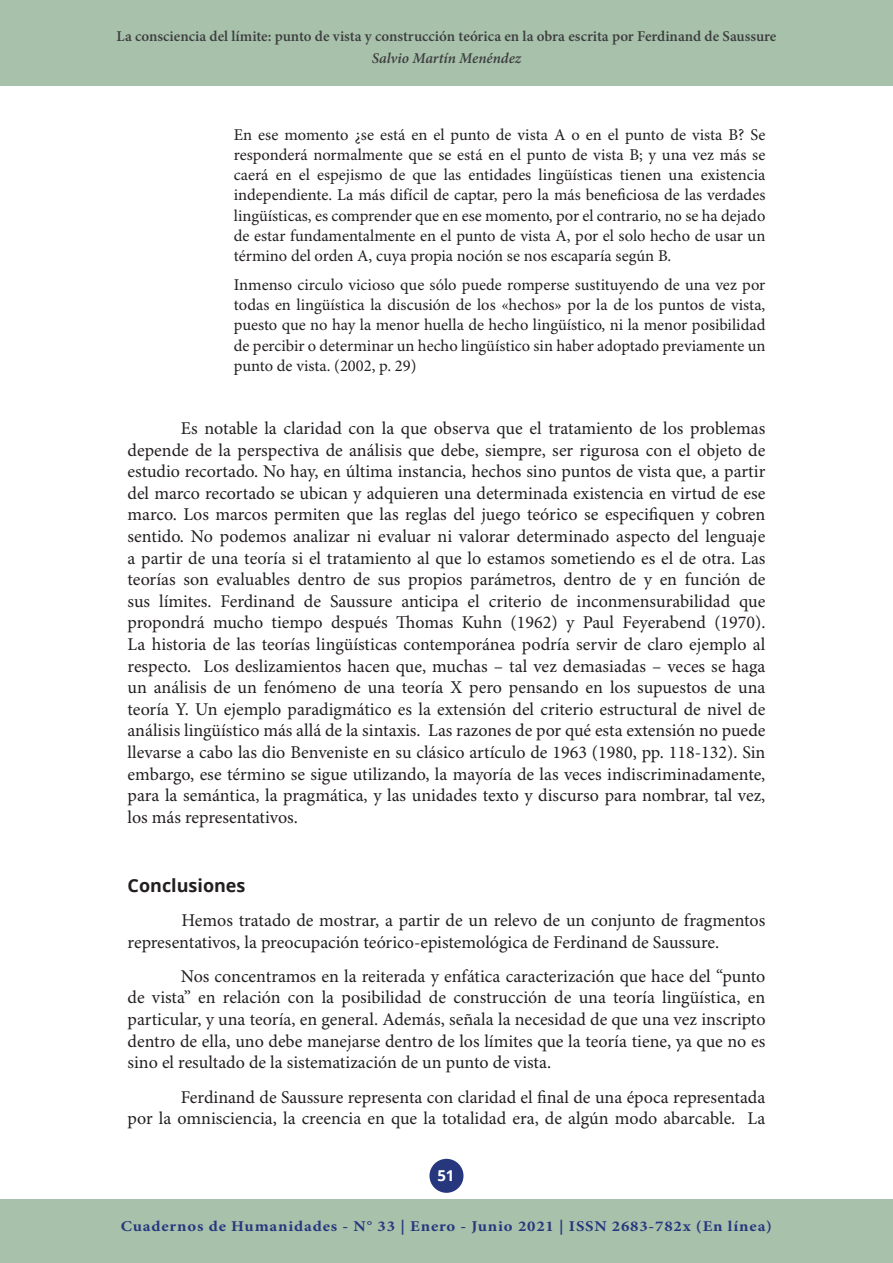
<style>
.page{position:relative;width:893px;height:1263px;background:#fff}
.page>*{position:absolute;margin:0;border:0;box-sizing:border-box;transform-origin:0 0}
.CUERPO{font:18px/21.6px "Minion Pro";letter-spacing:-.005em;color:#231f20;text-align:justify}
.SUBTITULO{font:700 18px "Open Sans";color:#231f20}
.CITA_CUERPO{font:16.5px/20.2px "Minion Pro";color:#231f20;text-align:justify}
.t1{font:600 15px "Minion Pro";color:#3e3e3f}
.t2{font:700 15px "Minion Pro";letter-spacing:.05em;color:#27377e;scale:1.11 1}
.t3{font:italic 600 15px "Minion Pro";color:#3e3e3f}
.t4{font:700 15px "Open Sans";color:#fff}
</style>
<div class="page">
<div style="left:429px;top:1159px;width:34px;height:34px;background:#27377e;border-radius:50%"></div>
<div style="left:0;top:0;width:893px;height:85px;background:#a7c1ab"></div>
<div style="left:0;top:1199px;width:893px;height:64px;background:#a7c1ab"></div>
<p class="t1" style="left:117px;top:26px;width:661px">La consciencia del límite: punto de vista y construcción teórica en la obra escrita por Ferdinand de Saussure</p>
<p class="t3" style="left:372px;top:48px;width:151px">Salvio Martín Menéndez</p>
<p class="CITA_CUERPO" style="left:234px;top:125px;width:533px">En ese momento ¿se está en el punto de vista A o en el punto de vista B? Se responderá normalmente que se está en el punto de vista B; y una vez más se caerá en el espejismo de que las entidades lingüísticas tienen una existencia independiente. La más difícil de captar, pero la más beneficiosa de las verdades lingüísticas, es comprender que en ese momento, por el contrario, no se ha dejado de estar fundamentalmente en el punto de vista A, por el solo hecho de usar un término del orden A, cuya propia noción se nos escaparía según B.</p>
<p class="CITA_CUERPO" style="left:234px;top:275px;width:533px">Inmenso circulo vicioso que sólo puede romperse sustituyendo de una vez por todas en lingüística la discusión de los «hechos» por la de los puntos de vista, puesto que no hay la menor huella de hecho lingüístico, ni la menor posibilidad de percibir o determinar un hecho lingüístico sin haber adoptado previamente un punto de vista. (2002, p. 29)</p>
<p class="CUERPO" style="left:128px;top:418px;width:639px;text-indent:53px">Es notable la claridad con la que observa que el tratamiento de los problemas depende de la perspectiva de análisis que debe, siempre, ser rigurosa con el objeto de estudio recortado. No hay, en última instancia, hechos sino puntos de vista que, a partir del marco recortado se ubican y adquieren una determinada existencia en virtud de ese marco. Los marcos permiten que las reglas del juego teórico se especifiquen y cobren sentido. No podemos analizar ni evaluar ni valorar determinado aspecto del lenguaje a partir de una teoría si el tratamiento al que lo estamos sometiendo es el de otra. Las teorías son evaluables dentro de sus propios parámetros, dentro de y en función de sus límites. Ferdinand de Saussure anticipa el criterio de inconmensurabilidad que propondrá mucho tiempo después Thomas Kuhn (1962) y Paul Feyerabend (1970).<br>La historia de las teorías lingüísticas contemporánea podría servir de claro ejemplo al respecto. Los deslizamientos hacen que, muchas – tal vez demasiadas – veces se haga un análisis de un fenómeno de una teoría X pero pensando en los supuestos de una teoría Y. Un ejemplo paradigmático es la extensión del criterio estructural de nivel de análisis lingüístico más allá de la sintaxis. Las razones de por qué esta extensión no puede llevarse a cabo las dio Benveniste en su clásico artículo de 1963 (1980, pp. 118-132). Sin embargo, ese término se sigue utilizando, la mayoría de las veces indiscriminadamente, para la semántica, la pragmática, y las unidades texto y discurso para nombrar, tal vez, los más representativos.</p>
<p class="SUBTITULO" style="left:128px;top:872px;width:119px">Conclusiones</p>
<p class="CUERPO" style="left:128px;top:910px;width:639px;text-indent:54px">Hemos tratado de mostrar, a partir de un relevo de un conjunto de fragmentos representativos, la preocupación teórico-epistemológica de Ferdinand de Saussure.</p>
<p class="CUERPO" style="left:128px;top:966px;width:639px;text-indent:53px">Nos concentramos en la reiterada y enfática caracterización que hace del “punto de vista” en relación con la posibilidad de construcción de una teoría lingüística, en particular, y una teoría, en general. Además, señala la necesidad de que una vez inscripto dentro de ella, uno debe manejarse dentro de los límites que la teoría tiene, ya que no es sino el resultado de la sistematización de un punto de vista.</p>
<p class="CUERPO" style="left:128px;top:1087px;width:639px;text-align:right">Ferdinand de Saussure representa con claridad el final de una época representada<br>por la omnisciencia, la creencia en que la totalidad era, de algún modo abarcable. La</p>
<p class="t4" style="left:437px;top:1165px;width:19px">51</p>
<p class="t2" style="left:121px;top:1216px;width:588px">Cuadernos de Humanidades - N° 33 | Enero - Junio 2021 | ISSN 2683-782x (En línea)</p>
</div>
